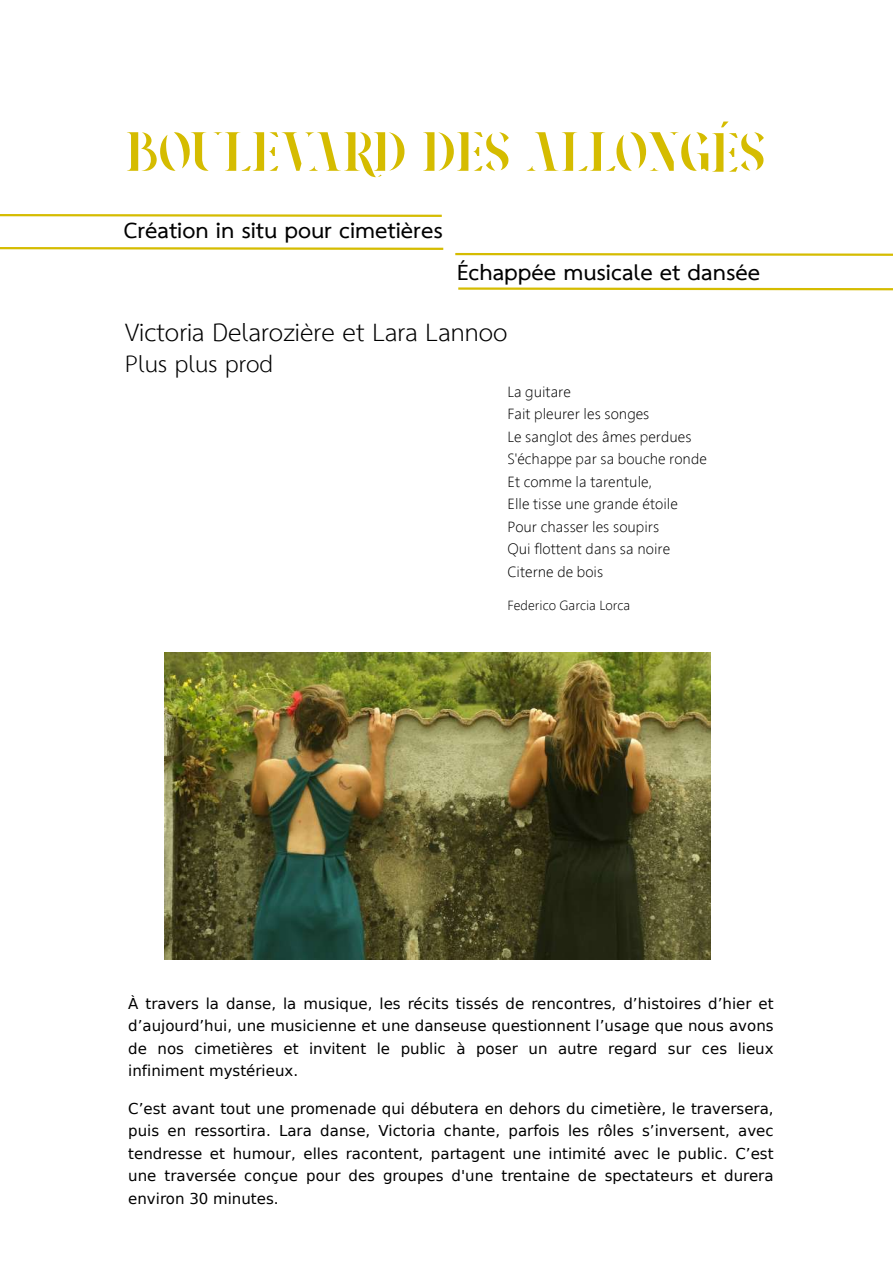
<style>
.page{position:relative;width:893px;height:1263px;background:#fff}
.page>*{position:absolute;margin:0;border:0;box-sizing:border-box;transform-origin:0 0}
.t1{font:61.5px "RONEOUS Caps";color:#d5bc00}
.t2{font:24px "Laksaman";color:#000}
.t3{font:22.5px "Laksaman";color:#000}
.t4{font:700 21px "Laksaman";color:#000}
.t5{font:15px/22.5px "Bitstream Vera Sans";color:#000;text-align:justify}
.t6{font:300 15px/22.5px "Segan";color:#000}
.t7{font:300 13.5px "Segan";color:#000}
</style>
<div class="page">
<svg style="left:0;top:214px;width:442px;height:3px"></svg>
<svg style="left:0;top:247px;width:444px;height:3px"></svg>
<svg style="left:455px;top:252px;width:438px;height:4px"></svg>
<svg style="left:458px;top:287px;width:435px;height:4px"></svg>
<img style="left:165px;top:652px;width:545px;height:307px">
<h1 class="t1" style="left:125px;top:109px;width:641px">BOULEVARD DES ALLONGÉS</h1>
<h3 class="t4" style="left:124px;top:218px;width:320px">Création in situ pour cimetières</h3>
<h3 class="t4" style="left:457px;top:260px;width:305px">Échappée musicale et dansée</h3>
<h2 class="t2" style="left:125px;top:318px;width:384px">Victoria Delarozière et Lara Lannoo</h2>
<h3 class="t3" style="left:125px;top:351px;width:149px">Plus plus prod</h3>
<p class="t6" style="left:507px;top:382px;width:201px">La guitare<br>Fait pleurer les songes<br>Le sanglot des âmes perdues<br>S'échappe par sa bouche ronde<br>Et comme la tarentule,<br>Elle tisse une grande étoile<br>Pour chasser les soupirs<br>Qui flottent dans sa noire<br>Citerne de bois</p>
<p class="t7" style="left:507px;top:600px;width:124px">Federico Garcia Lorca</p>
<p class="t5" style="left:128px;top:992px;width:647px">À travers la danse, la musique, les récits tissés de rencontres, d’histoires d’hier et d’aujourd’hui, une musicienne et une danseuse questionnent l’usage que nous avons de nos cimetières et invitent le public à poser un autre regard sur ces lieux infiniment mystérieux.</p>
<p class="t5" style="left:128px;top:1097px;width:647px">C’est avant tout une promenade qui débutera en dehors du cimetière, le traversera, puis en ressortira. Lara danse, Victoria chante, parfois les rôles s’inversent, avec tendresse et humour, elles racontent, partagent une intimité avec le public. C’est une traversée conçue pour des groupes d'une trentaine de spectateurs et durera environ 30 minutes.</p>
</div>
